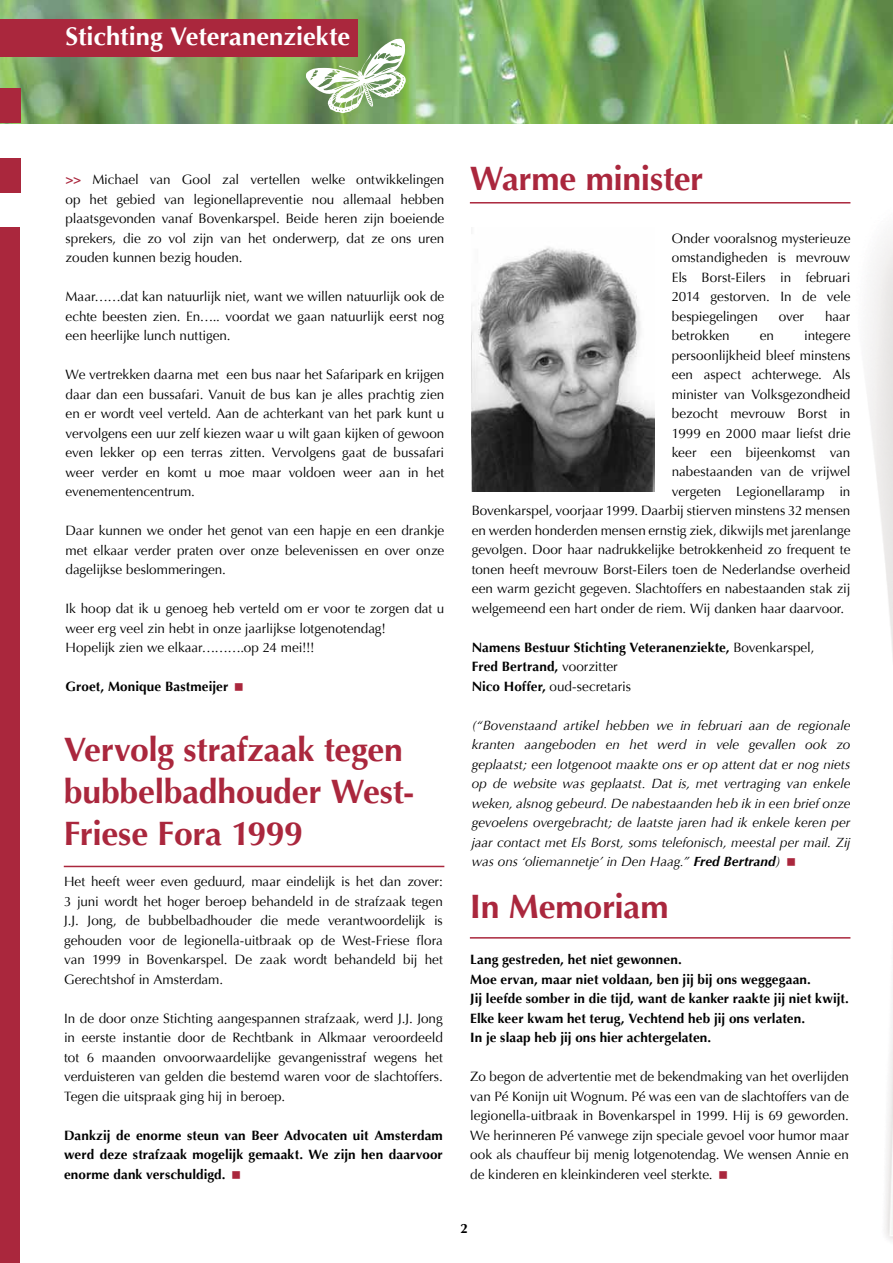
<style>
.page{position:relative;width:893px;height:1263px;background:#fff}
.page>*{position:absolute;margin:0;border:0;box-sizing:border-box;transform-origin:0 0}
.t1{font:700 33.75px/42px "Optima";letter-spacing:-.01em;color:#aa273d}
.t2{font:700 25.5px "Optima";color:#fff}
.t3{font:13.5px/19.5px "Optima";color:#000;text-align:justify}
.t4{font:700 13.5px/19.5px "Optima";letter-spacing:.005em;color:#000}
.t5{font:italic 13.5px/19.5px "Optima";color:#000;text-align:justify}
.s1{font-weight:700;color:#aa273d}
.s2{font-weight:400}
.s3{font-weight:700}
</style>
<div class="page">
<div style="left:1px;top:158px;width:20px;height:35px;background:#aa273d"></div>
<div style="left:0;top:158px;width:9px;height:35px;background:#aa273d"></div>
<div style="left:0;top:227px;width:20px;height:1036px;background:#aa273d"></div>
<img style="left:832px;top:202px;width:61px;height:1039px">
<hr style="left:64px;top:866px;width:380px;height:1px;background:#aa273d">
<img style="left:0;top:0;width:893px;height:123px">
<div style="left:0;top:19px;width:358px;height:38px;background:#aa273d"></div>
<div style="left:0;top:89px;width:21px;height:34px;background:#aa273d"></div>
<svg style="left:304px;top:38px;width:102px;height:75px"></svg>
<hr style="left:470px;top:202px;width:380px;height:2px;background:#aa273d">
<hr style="left:470px;top:937px;width:380px;height:1px;background:#aa273d">
<img style="left:472px;top:247px;width:183px;height:245px">
<h2 class="t2" style="left:66px;top:21px;width:286px">Stichting Veteranenziekte</h2>
<p class="t3" style="left:66px;top:170px;width:380px"><span class="s1">&gt;&gt;</span> Michael van Gool zal vertellen welke ontwikkelingen op het gebied van legionellapreventie nou allemaal hebben plaatsgevonden vanaf Bovenkarspel. Beide heren zijn boeiende sprekers, die zo vol zijn van het onderwerp, dat ze ons uren zouden kunnen bezig houden.</p>
<p class="t3" style="left:66px;top:287px;width:380px">Maar……dat kan natuurlijk niet, want we willen natuurlijk ook de echte beesten zien. En….. voordat we gaan natuurlijk eerst nog een heerlijke lunch nuttigen.</p>
<p class="t3" style="left:66px;top:365px;width:380px">We vertrekken daarna met een bus naar het Safaripark en krijgen daar dan een bussafari. Vanuit de bus kan je alles prachtig zien en er wordt veel verteld. Aan de achterkant van het park kunt u vervolgens een uur zelf kiezen waar u wilt gaan kijken of gewoon even lekker op een terras zitten. Vervolgens gaat de bussafari weer verder en komt u moe maar voldoen weer aan in het evenementencentrum.</p>
<p class="t3" style="left:66px;top:521px;width:380px">Daar kunnen we onder het genot van een hapje en een drankje met elkaar verder praten over onze belevenissen en over onze dagelijkse beslommeringen.</p>
<p class="t3" style="left:66px;top:599px;width:380px;text-align:left">Ik hoop dat ik u genoeg heb verteld om er voor te zorgen dat u weer erg veel zin hebt in onze jaarlijkse lotgenotendag!<br>Hopelijk zien we elkaar……….op 24 mei!!!</p>
<p class="t4" style="left:66px;top:677px;width:164px">Groet, Monique Bastmeijer</p>
<h1 class="t1" style="left:64px;top:729px;width:352px">Vervolg strafzaak tegen bubbelbadhouder West-<br>Friese Fora 1999</h1>
<p class="t3" style="left:64px;top:872px;width:380px">Het heeft weer even geduurd, maar eindelijk is het dan zover:<br>3 juni wordt het hoger beroep behandeld in de strafzaak tegen J.J. Jong, de bubbelbadhouder die mede verantwoordelijk is gehouden voor de legionella-uitbraak op de West-Friese flora van 1999 in Bovenkarspel. De zaak wordt behandeld bij het Gerechtshof in Amsterdam.</p>
<p class="t3" style="left:64px;top:1008px;width:380px">In de door onze Stichting aangespannen strafzaak, werd J.J. Jong in eerste instantie door de Rechtbank in Alkmaar veroordeeld tot 6 maanden onvoorwaardelijke gevangenisstraf wegens het verduisteren van gelden die bestemd waren voor de slachtoffers.<br>Tegen die uitspraak ging hij in beroep.</p>
<p class="t4" style="left:64px;top:1125px;width:380px;text-align:justify">Dankzij de enorme steun van Beer Advocaten uit Amsterdam werd deze strafzaak mogelijk gemaakt. We zijn hen daarvoor enorme dank verschuldigd.</p>
<h1 class="t1" style="left:470px;top:158px;width:235px">Warme minister</h1>
<p class="t3" style="left:672px;top:228px;width:180px">Onder vooralsnog mysterieuze omstandigheden is mevrouw Els Borst-Eilers in februari 2014 gestorven. In de vele bespiegelingen</p>
<p class="t3" style="left:779px;top:306px;width:27px">over</p>
<p class="t3" style="left:825px;top:306px;width:27px">haar</p>
<p class="t3" style="left:672px;top:326px;width:59px">betrokken</p>
<p class="t3" style="left:760px;top:326px;width:16px">en</p>
<p class="t3" style="left:804px;top:326px;width:48px">integere</p>
<p class="t3" style="left:672px;top:345px;width:180px">persoonlijkheid bleef minstens</p>
<p class="t3" style="left:672px;top:365px;width:180px">een aspect achterwege. Als</p>
<p class="t3" style="left:672px;top:384px;width:180px">minister van Volksgezondheid</p>
<p class="t3" style="left:672px;top:404px;width:180px">bezocht mevrouw Borst in</p>
<p class="t3" style="left:672px;top:423px;width:180px">1999 en 2000 maar liefst drie</p>
<p class="t3" style="left:672px;top:443px;width:180px">keer een bijeenkomst van</p>
<p class="t3" style="left:672px;top:462px;width:180px">nabestaanden van de vrijwel</p>
<p class="t3" style="left:672px;top:482px;width:180px">vergeten Legionellaramp in</p>
<p class="t3" style="left:472px;top:501px;width:380px">Bovenkarspel, voorjaar 1999. Daarbij stierven minstens 32 mensen</p>
<p class="t3" style="left:472px;top:521px;width:380px">en werden honderden mensen ernstig ziek, dikwijls met jarenlange</p>
<p class="t3" style="left:472px;top:540px;width:380px">gevolgen. Door haar nadrukkelijke betrokkenheid zo frequent te</p>
<p class="t3" style="left:472px;top:560px;width:380px">tonen heeft mevrouw Borst-Eilers toen de Nederlandse overheid</p>
<p class="t3" style="left:472px;top:579px;width:380px">een warm gezicht gegeven. Slachtoffers en nabestaanden stak zij</p>
<p class="t3" style="left:472px;top:599px;width:374px">welgemeend een hart onder de riem. Wij danken haar daarvoor.</p>
<p class="t4" style="left:472px;top:638px;width:344px">Namens Bestuur Stichting Veteranenziekte, <span class="s2">Bovenkarspel,<br></span>Fred Bertrand, <span class="s2">voorzitter<br></span>Nico Hoffer, <span class="s2">oud-secretaris</span></p>
<p class="t5" style="left:472px;top:716px;width:380px">(“Bovenstaand artikel hebben we in februari aan de regionale kranten aangeboden en het werd in vele gevallen ook zo geplaatst; een lotgenoot maakte ons er op attent dat er nog niets op de website was geplaatst. Dat is, met vertraging van enkele weken, alsnog gebeurd. De nabestaanden heb ik in een brief onze gevoelens overgebracht; de laatste jaren had ik enkele keren per jaar contact met Els Borst, soms telefonisch, meestal per mail. Zij was ons ‘oliemannetje’ in Den Haag.” <span class="s3">Fred Bertrand</span>)</p>
<h1 class="t1" style="left:470px;top:886px;width:200px">In Memoriam</h1>
<p class="t4" style="left:470px;top:950px;width:380px">Lang gestreden, het niet gewonnen.<br>Moe ervan, maar niet voldaan, ben jij bij ons weggegaan.<br>Jij leefde somber in die tijd, want de kanker raakte jij niet kwijt.<br>Elke keer kwam het terug, Vechtend heb jij ons verlaten.<br>In je slaap heb jij ons hier achtergelaten.</p>
<p class="t3" style="left:470px;top:1067px;width:380px">Zo begon de advertentie met de bekendmaking van het overlijden van Pé Konijn uit Wognum. Pé was een van de slachtoffers van de legionella-uitbraak in Bovenkarspel in 1999. Hij is 69 geworden.<br>We herinneren Pé vanwege zijn speciale gevoel voor humor maar ook als chauffeur bij menig lotgenotendag. We wensen Annie en de kinderen en kleinkinderen veel sterkte.</p>
<p class="t4" style="left:461px;top:1219px;width:9px">2</p>
</div>
